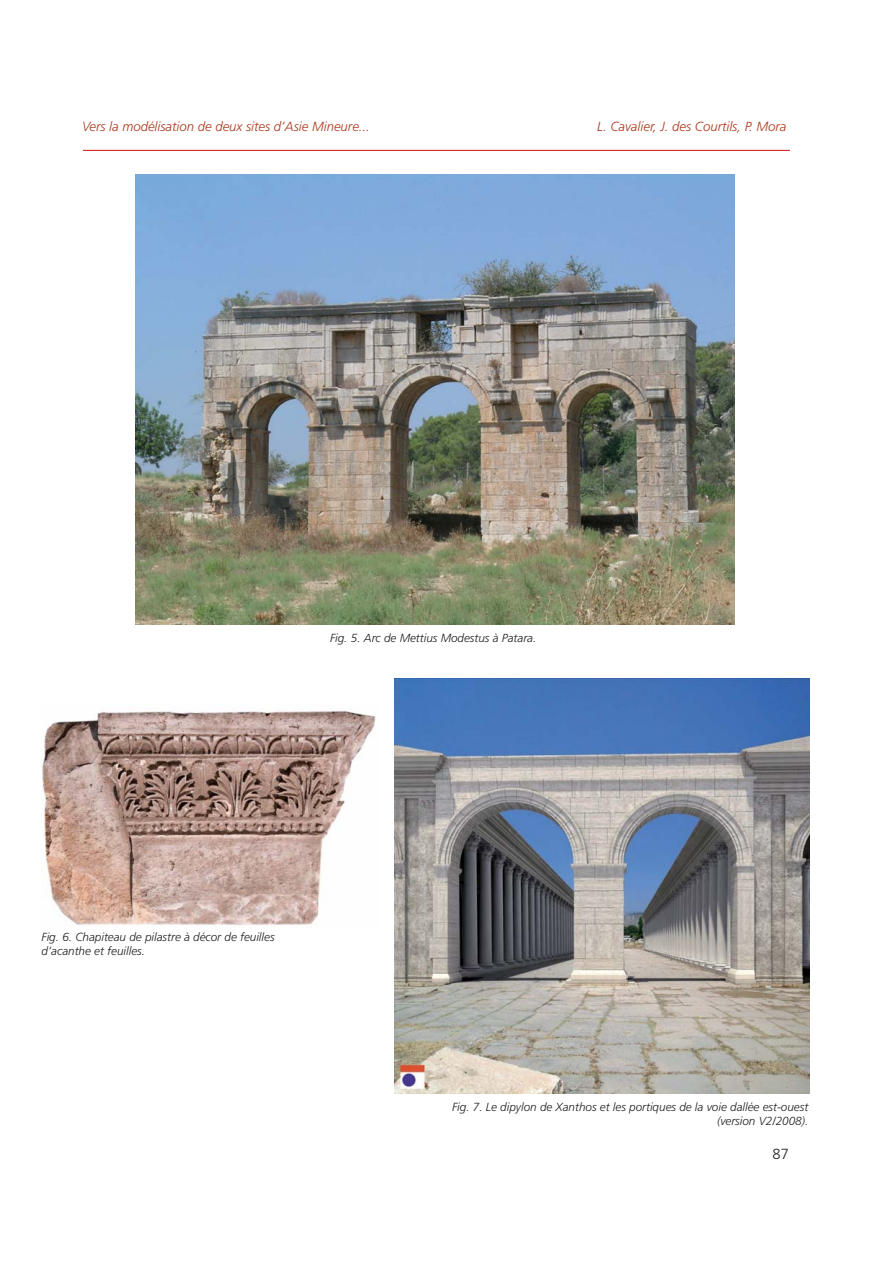
<style>
.page{position:relative;width:893px;height:1263px;background:#fff}
.page>*{position:absolute;margin:0;border:0;box-sizing:border-box;transform-origin:0 0}
.t1{font:300 14.7px "Frutiger";color:#231f20}
.t2{font:italic 300 13.2px "Frutiger";color:#ac381b}
.t3{font:italic 300 11.7px/14.1px "Frutiger";color:#231f20}
</style>
<div class="page">
<hr style="left:83px;top:150px;width:707px;height:1px;background:#d2232a">
<img style="left:135px;top:175px;width:600px;height:449px">
<img style="left:42px;top:711px;width:334px;height:217px">
<img style="left:394px;top:678px;width:415px;height:415px">
<p class="t2" style="left:82px;top:121px;width:289px">Vers la modélisation de deux sites d’Asie Mineure...</p>
<p class="t2" style="left:597px;top:121px;width:191px">L. Cavalier, J. des Courtils, P. Mora</p>
<p class="t3" style="left:330px;top:632px;width:208px">Fig. 5. Arc de Mettius Modestus à Patara.</p>
<p class="t3" style="left:42px;top:931px;width:235px">Fig. 6. Chapiteau de pilastre à décor de feuilles d’acanthe et feuilles.</p>
<p class="t3" style="left:452px;top:1101px;width:358px;text-align:right">Fig. 7. Le dipylon de Xanthos et les portiques de la voie dallée est-ouest (version V2/2008).</p>
<p class="t1" style="left:772px;top:1148px;width:18px">87</p>
</div>
